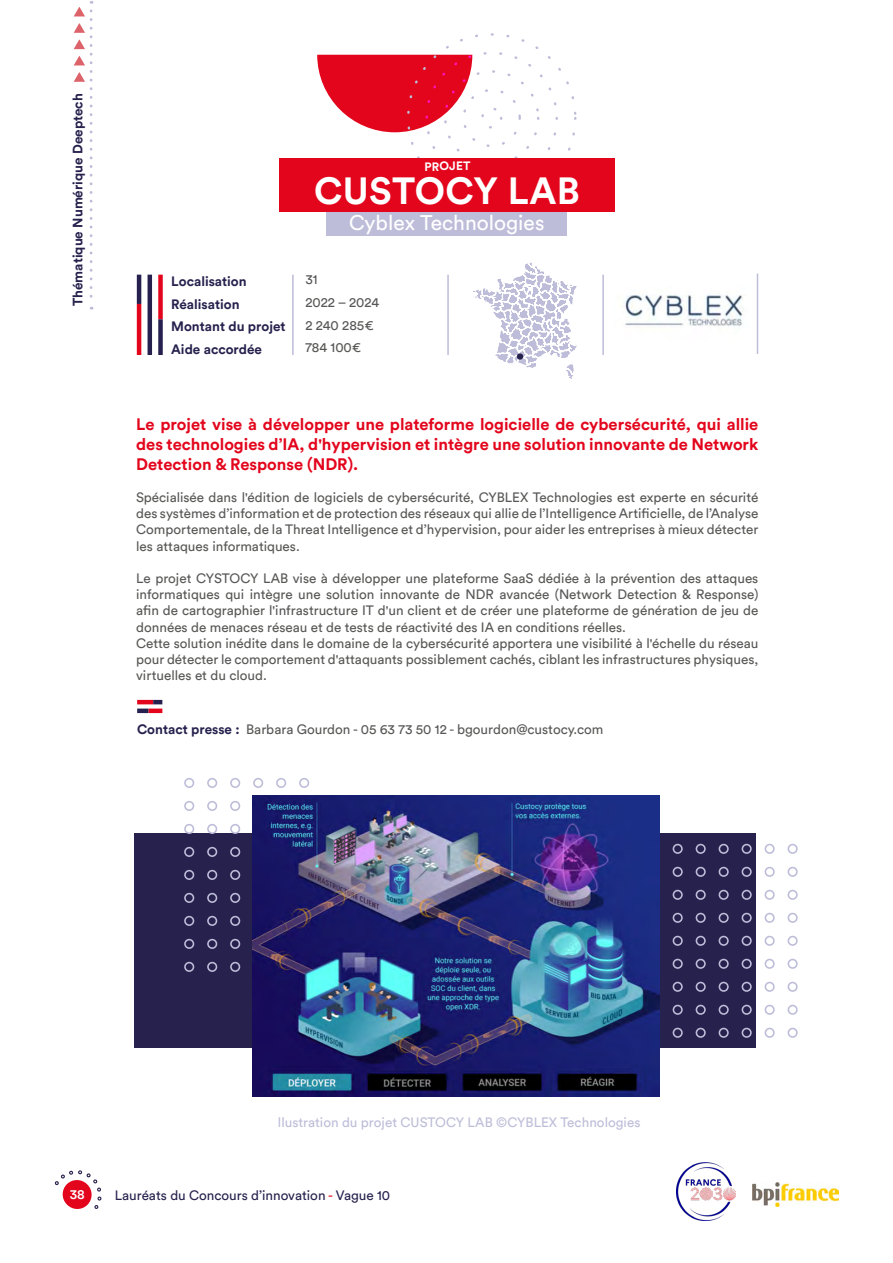
<style>
.page{position:relative;width:893px;height:1263px;background:#fff}
.page>*{position:absolute;margin:0;border:0;box-sizing:border-box;transform-origin:0 0}
.t1{font:700 37.5px "Circular Std";letter-spacing:.01em;color:#fff}
.t2{font:21px "Circular Std";color:#fff}
.t3{font:700 16.5px/19.8px "Circular Std";color:#e3051c;text-align:justify}
.t4{font:13.5px/16.2px "Circular Std";color:#575756}
.t5{font:700 13.5px/22.5px "Circular Std";color:#26214d}
.t6{font:13.5px "Circular Std";color:#bdbdd9}
.t7{font:13.5px "Circular Std";color:#26214d}
.t8{font:500 13.5px "Circular Std";color:#fff}
.t9{font:700 12px "Circular Std";color:#fff}
.s1{font-weight:700;color:#26214d}
.s2{color:#e3051c}
</style>
<div class="page">
<img style="left:752px;top:1182px;width:87px;height:24px">
<svg style="left:54px;top:1170px;width:48px;height:39px"></svg>
<img style="left:676px;top:1162px;width:60px;height:58px">
<svg style="left:473px;top:262px;width:104px;height:117px"></svg>
<hr style="left:292px;top:275px;width:2px;height:80px;background:#bdbdd9">
<hr style="left:447px;top:275px;width:2px;height:80px;background:#bdbdd9">
<hr style="left:602px;top:275px;width:2px;height:80px;background:#bdbdd9">
<hr style="left:137px;top:304px;width:4px;height:51px;background:#e3051b">
<hr style="left:137px;top:275px;width:4px;height:29px;background:#25204d">
<hr style="left:148px;top:275px;width:4px;height:80px;background:#25204d">
<div style="left:158px;top:275px;width:5px;height:44px;background:#e3051b"></div>
<div style="left:158px;top:319px;width:5px;height:36px;background:#25204d"></div>
<svg style="left:74px;top:1px;width:18px;height:309px"></svg>
<div style="left:134px;top:833px;width:621px;height:215px;background:#26214d"></div>
<svg style="left:184px;top:778px;width:126px;height:195px"></svg>
<svg style="left:672px;top:843px;width:126px;height:195px"></svg>
<svg style="left:317px;top:55px;width:155px;height:77px"></svg>
<div style="left:481px;top:107px;width:21px;height:22px;border:2px dashed #bdbdd9;border-radius:50%"></div>
<div style="left:463px;top:89px;width:58px;height:58px;border:2px dashed #bdbdd9;border-radius:50%"></div>
<div style="left:444px;top:70px;width:95px;height:96px;border:2px dashed #bdbdd9;border-radius:50%"></div>
<div style="left:327px;top:212px;width:240px;height:23px;background:#bdbdd9"></div>
<div style="left:279px;top:169px;width:336px;height:43px;background:#e3051c"></div>
<hr style="left:757px;top:274px;width:1px;height:80px;background:#bdbdd9">
<hr style="left:137px;top:700px;width:16px;height:4px;background:#e3051b">
<svg style="left:153px;top:700px;width:9px;height:4px"></svg>
<div style="left:148px;top:708px;width:14px;height:5px;background:#e3051b"></div>
<div style="left:137px;top:708px;width:11px;height:5px;background:#25204d"></div>
<div style="left:517px;top:353px;width:6px;height:7px;background:#26214d;border-radius:50%"></div>
<div style="left:279px;top:158px;width:336px;height:12px;background:#e3051c"></div>
<img style="left:253px;top:795px;width:407px;height:302px">
<img style="left:624px;top:295px;width:119px;height:32px">
<p class="t5" style="left:66px;top:306px;width:215px;rotate:-90deg">Thématique Numérique Deeptech</p>
<p class="t9" style="left:424px;top:158px;width:48px">PROJET</p>
<p class="t5" style="left:171px;top:270px;width:116px">Localisation<br>Réalisation<br>Montant du projet<br>Aide accordée</p>
<h1 class="t1" style="left:314px;top:166px;width:267px">CUSTOCY LAB</h1>
<h2 class="t2" style="left:349px;top:210px;width:197px">Cyblex Technologies</h2>
<p class="t4" style="left:305px;top:268px;width:75px;line-height:22.5px">31<br>2022 – 2024<br>2 240 285€<br>784 100€</p>
<p class="t3" style="left:136px;top:414px;width:624px">Le projet vise à développer une plateforme logicielle de cybersécurité, qui allie des technologies d’IA, d'hypervision et intègre une solution innovante de Network Detection &amp; Response (NDR).</p>
<p class="t4" style="left:136px;top:489px;width:624px;text-align:justify">Spécialisée dans l'édition de logiciels de cybersécurité, CYBLEX Technologies est experte en sécurité des systèmes d’information et de protection des réseaux qui allie de l’Intelligence Artificielle, de l’Analyse Comportementale, de la Threat Intelligence et d’hypervision, pour aider les entreprises à mieux détecter les attaques informatiques.</p>
<p class="t4" style="left:136px;top:570px;width:624px">Le projet CYSTOCY LAB vise à développer une plateforme SaaS dédiée à la prévention des attaques informatiques qui intègre une solution innovante de NDR avancée (Network Detection &amp; Response) afin de cartographier l'infrastructure IT d'un client et de créer une plateforme de génération de jeu de données de menaces réseau et de tests de réactivité des IA en conditions réelles.<br>Cette solution inédite dans le domaine de la cybersécurité apportera une visibilité à l'échelle du réseau pour détecter le comportement d'attaquants possiblement cachés, ciblant les infrastructures physiques, virtuelles et du cloud.</p>
<p class="t4" style="left:137px;top:721px;width:468px"><span class="s1">Contact presse :</span> Barbara Gourdon - 05 63 73 50 12 - bgourdon@custocy.com</p>
<p class="t6" style="left:278px;top:1114px;width:364px">llustration du projet CUSTOCY LAB ©CYBLEX Technologies</p>
<p class="t8" style="left:70px;top:1185px;width:17px">38</p>
<p class="t7" style="left:115px;top:1187px;width:277px">Lauréats du Concours d’innovation <span class="s2">-</span> Vague 10</p>
</div>
